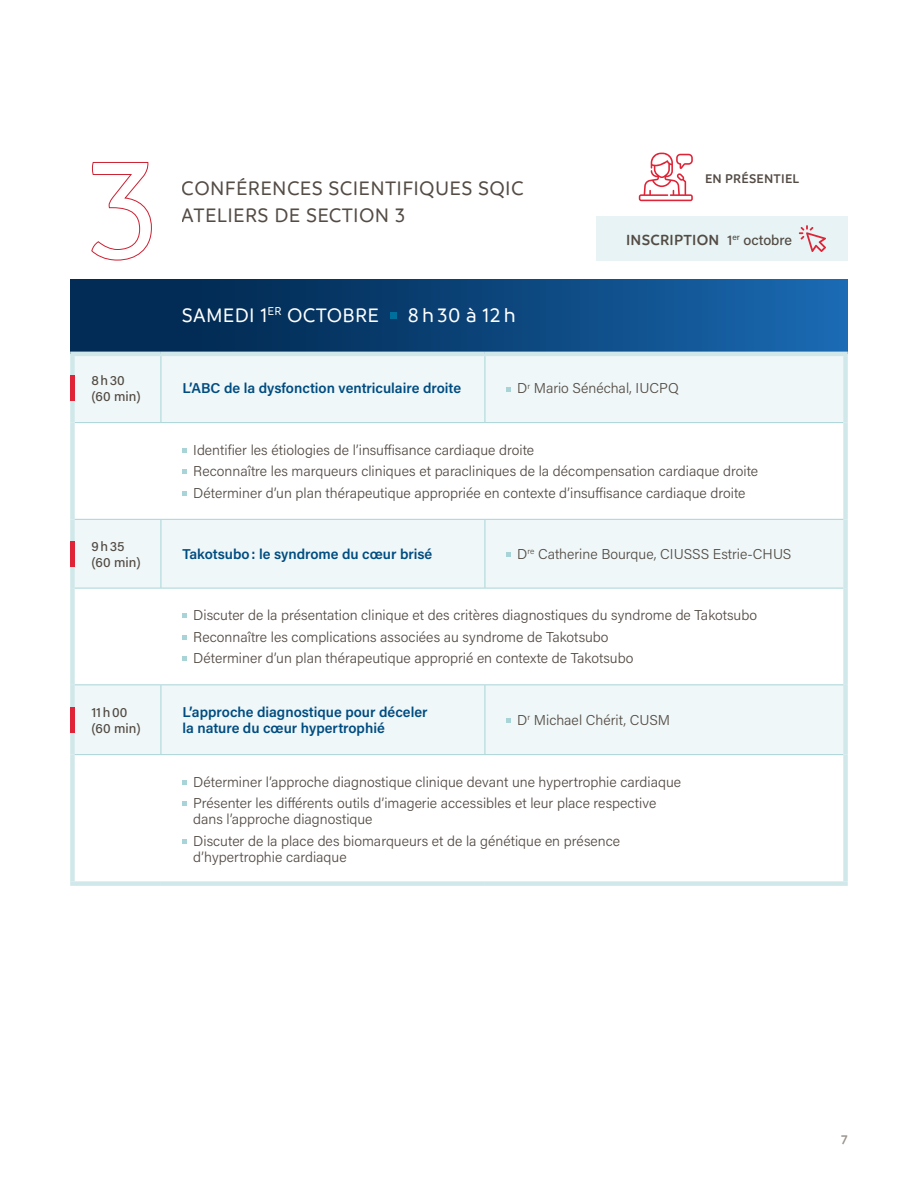
<style>
.page{position:relative;width:918px;height:1188px;background:#fff}
.page>*{position:absolute;margin:0;border:0;box-sizing:border-box;transform-origin:0 0}
.t1{font:500 21px/26.7px "Branding";letter-spacing:.015em;color:#534b44}
.t2{font:500 21px "Branding";letter-spacing:.015em;color:#fff}
.t3{font:600 15.75px "Branding";letter-spacing:.015em;color:#534b44}
.t4{font:300 14.25px/21.6px "Acumin Pro";color:#534b44}
.t5{font:600 14.25px/16.2px "Acumin Pro";color:#004c81}
.t6{font:500 13.5px/15.8px "Acumin Pro";letter-spacing:.005em;color:#534b44}
.t7{font:600 13.5px "Branding";letter-spacing:.015em;color:#534b44}
.t8{font:600 13.5px "Branding";color:#9a928c}
.s1{font-family:"Acumin Pro";font-weight:500;font-size:14.25px}
</style>
<div class="page">
<div style="left:70px;top:279px;width:778px;height:74px;background:linear-gradient(to right,#002447,#1b68ae)"></div>
<div style="left:390px;top:313px;width:7px;height:6px;background:#006f9c"></div>
<div style="left:75px;top:356px;width:768px;height:66px;background:#eff7f8"></div>
<svg style="left:75px;top:448px;width:768px;height:396px"></svg>
<hr style="left:75px;top:422px;width:86px;height:1px;background:#a8d4d7">
<hr style="left:161px;top:422px;width:324px;height:1px;background:#a8d4d7">
<hr style="left:485px;top:422px;width:358px;height:1px;background:#a8d4d7">
<hr style="left:161px;top:356px;width:1px;height:66px;background:#a8d4d7">
<hr style="left:485px;top:356px;width:1px;height:66px;background:#a8d4d7">
<hr style="left:161px;top:520px;width:1px;height:68px;background:#a8d4d7">
<hr style="left:485px;top:520px;width:1px;height:68px;background:#a8d4d7">
<hr style="left:161px;top:685px;width:1px;height:69px;background:#a8d4d7">
<hr style="left:485px;top:685px;width:1px;height:69px;background:#a8d4d7">
<hr style="left:70px;top:352px;width:91px;height:4px;background:#d0e8ea">
<div style="left:70px;top:356px;width:5px;height:67px;background:#d0e8ea"></div>
<hr style="left:161px;top:352px;width:324px;height:4px;background:#d0e8ea">
<hr style="left:485px;top:352px;width:363px;height:4px;background:#d0e8ea">
<div style="left:843px;top:356px;width:5px;height:67px;background:#d0e8ea"></div>
<div style="left:70px;top:423px;width:5px;height:96px;background:#d0e8ea"></div>
<div style="left:843px;top:423px;width:5px;height:96px;background:#d0e8ea"></div>
<div style="left:70px;top:588px;width:5px;height:97px;background:#d0e8ea"></div>
<div style="left:843px;top:588px;width:5px;height:97px;background:#d0e8ea"></div>
<div style="left:70px;top:755px;width:5px;height:126px;background:#d0e8ea"></div>
<div style="left:843px;top:755px;width:5px;height:126px;background:#d0e8ea"></div>
<div style="left:70px;top:881px;width:91px;height:5px;background:#d0e8ea"></div>
<div style="left:161px;top:881px;width:324px;height:5px;background:#d0e8ea"></div>
<div style="left:485px;top:881px;width:363px;height:5px;background:#d0e8ea"></div>
<div style="left:70px;top:519px;width:5px;height:69px;background:#d0e8ea"></div>
<div style="left:70px;top:685px;width:5px;height:70px;background:#d0e8ea"></div>
<hr style="left:75px;top:588px;width:86px;height:1px;background:#a8d4d7">
<hr style="left:161px;top:588px;width:324px;height:1px;background:#a8d4d7">
<hr style="left:485px;top:588px;width:358px;height:1px;background:#a8d4d7">
<hr style="left:75px;top:754px;width:86px;height:1px;background:#a8d4d7">
<hr style="left:161px;top:754px;width:324px;height:1px;background:#a8d4d7">
<hr style="left:485px;top:754px;width:358px;height:1px;background:#a8d4d7">
<div style="left:843px;top:519px;width:5px;height:69px;background:#d0e8ea"></div>
<div style="left:843px;top:685px;width:5px;height:70px;background:#d0e8ea"></div>
<hr style="left:75px;top:519px;width:86px;height:1px;background:#a8d4d7">
<hr style="left:161px;top:519px;width:324px;height:1px;background:#a8d4d7">
<hr style="left:485px;top:519px;width:358px;height:1px;background:#a8d4d7">
<hr style="left:75px;top:684px;width:86px;height:1px;background:#a8d4d7">
<hr style="left:161px;top:684px;width:324px;height:1px;background:#a8d4d7">
<hr style="left:485px;top:684px;width:358px;height:1px;background:#a8d4d7">
<svg style="left:507px;top:387px;width:4px;height:4px"></svg>
<svg style="left:183px;top:448px;width:4px;height:4px"></svg>
<svg style="left:183px;top:470px;width:4px;height:4px"></svg>
<svg style="left:183px;top:491px;width:4px;height:4px"></svg>
<svg style="left:507px;top:552px;width:4px;height:5px"></svg>
<svg style="left:183px;top:614px;width:4px;height:4px"></svg>
<svg style="left:183px;top:635px;width:4px;height:4px"></svg>
<svg style="left:183px;top:657px;width:4px;height:4px"></svg>
<svg style="left:507px;top:718px;width:4px;height:5px"></svg>
<svg style="left:183px;top:780px;width:4px;height:4px"></svg>
<svg style="left:183px;top:802px;width:4px;height:4px"></svg>
<svg style="left:183px;top:839px;width:4px;height:5px"></svg>
<svg style="left:91px;top:162px;width:61px;height:99px"></svg>
<div style="left:70px;top:541px;width:5px;height:26px;background:#df2437"></div>
<div style="left:70px;top:375px;width:5px;height:26px;background:#df2437"></div>
<div style="left:70px;top:707px;width:5px;height:26px;background:#df2437"></div>
<svg style="left:639px;top:153px;width:54px;height:48px"></svg>
<div style="left:596px;top:216px;width:252px;height:45px;background:#e7f3f4"></div>
<svg style="left:799px;top:225px;width:27px;height:27px"></svg>
<h1 class="t1" style="left:182px;top:175px;width:343px">CONFÉRENCES SCIENTIFIQUES SQIC<br>ATELIERS DE SECTION 3</h1>
<h1 class="t2" style="left:182px;top:304px;width:199px">SAMEDI 1<sup>ER</sup> OCTOBRE</h1>
<h1 class="t2" style="left:408px;top:304px;width:110px">8h30 à 12h</h1>
<p class="t7" style="left:705px;top:172px;width:96px">EN PRÉSENTIEL</p>
<p class="t3" style="left:626px;top:231px;width:167px">INSCRIPTION <span class="s1">1</span><sup>er</sup> <span class="s1">octobre</span></p>
<p class="t6" style="left:91px;top:372px;width:51px">8h30 (60 min)</p>
<p class="t5" style="left:183px;top:380px;width:280px">L’ABC de la dysfonction ventriculaire droite</p>
<p class="t4" style="left:517px;top:377px;width:163px">D<sup>r</sup> Mario Sénéchal, IUCPQ</p>
<p class="t4" style="left:193px;top:438px;width:566px">Identifier les étiologies de l’insuffisance cardiaque droite<br>Reconnaître les marqueurs cliniques et paracliniques de la décompensation cardiaque droite<br>Déterminer d’un plan thérapeutique appropriée en contexte d’insuffisance cardiaque droite</p>
<p class="t6" style="left:91px;top:538px;width:51px">9h35 (60 min)</p>
<p class="t5" style="left:183px;top:545px;width:251px">Takotsubo: le syndrome du cœur brisé</p>
<p class="t4" style="left:517px;top:543px;width:276px">D<sup>re</sup> Catherine Bourque, CIUSSS Estrie-CHUS</p>
<p class="t4" style="left:193px;top:604px;width:565px">Discuter de la présentation clinique et des critères diagnostiques du syndrome de Takotsubo<br>Reconnaître les complications associées au syndrome de Takotsubo<br>Déterminer d’un plan thérapeutique approprié en contexte de Takotsubo</p>
<p class="t6" style="left:91px;top:704px;width:51px">11h00 (60 min)</p>
<p class="t5" style="left:183px;top:703px;width:247px">L’approche diagnostique pour déceler la nature du cœur hypertrophié</p>
<p class="t4" style="left:517px;top:709px;width:154px">D<sup>r</sup> Michael Chérit, CUSM</p>
<p class="t4" style="left:193px;top:770px;width:489px">Déterminer l’approche diagnostique clinique devant une hypertrophie cardiaque<br>Présenter les différents outils d’imagerie accessibles et leur place respective</p>
<p class="t4" style="left:193px;top:808px;width:428px">dans l’approche diagnostique<br>Discuter de la place des biomarqueurs et de la génétique en présence</p>
<p class="t4" style="left:193px;top:846px;width:155px">d’hypertrophie cardiaque</p>
<p class="t8" style="left:841px;top:1132px;width:8px">7</p>
</div>
